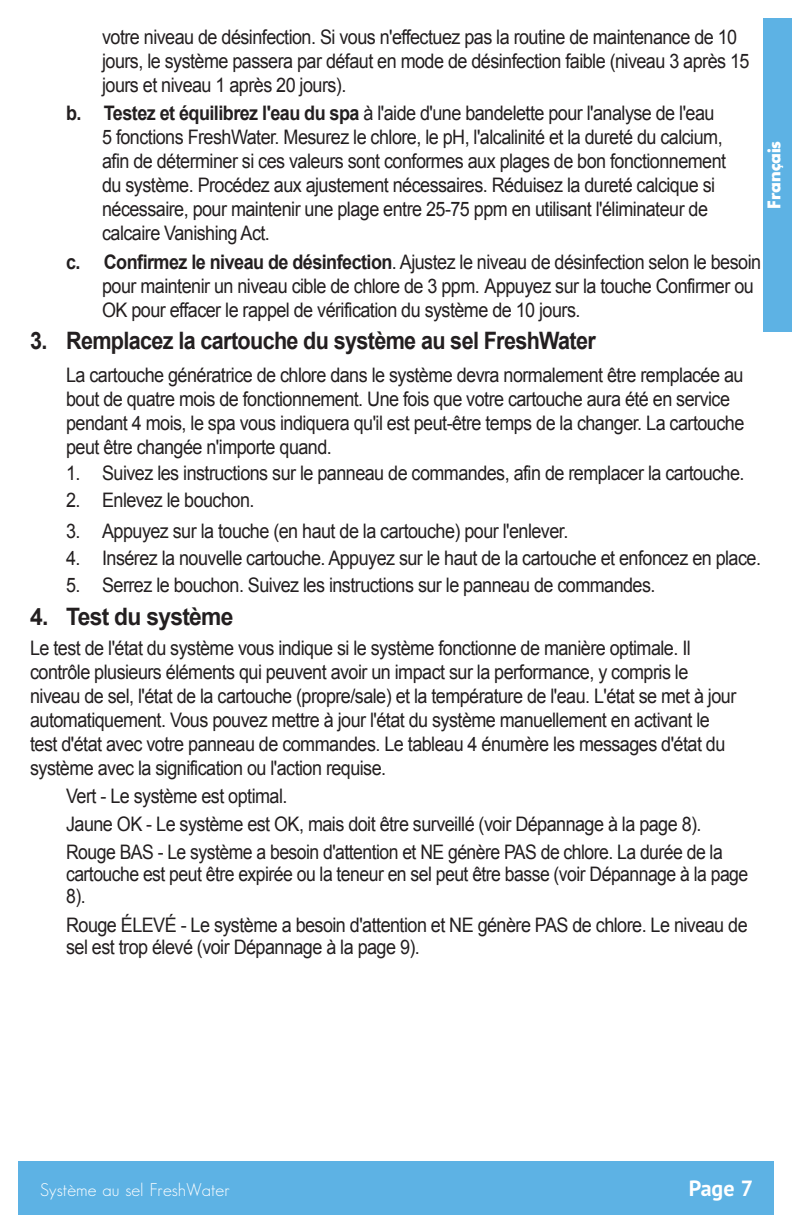
<style>
.page{position:relative;width:792px;height:1224px;background:#fff}
.page>*{position:absolute;margin:0;border:0;box-sizing:border-box;transform-origin:0 0}
.t1{font:700 24px "Arial";letter-spacing:-.03em;color:#231f20;scale:.9 1}
.t2{font:700 24px "Arial";letter-spacing:-.03em;color:#231f20;scale:.95 1}
.t3{font:700 22px "PT Sans Pro";color:#fff}
.Text_Body{font:20px/24px "Arial";letter-spacing:-.03em;color:#231f20;scale:.9 1}
.Text_Body-2{font:20px/22px "Arial";letter-spacing:-.03em;color:#231f20;scale:.88 1}
.t4{font:18px "Sans Serif FLF";color:#fff}
.t5{font:18px "Sans Serif Bld FLF";color:#fff}
.s1{font-weight:700}
</style>
<div class="page">
<div style="left:18px;top:1161px;width:756px;height:54px;background:#5db2e4"></div>
<div style="left:763px;top:18px;width:29px;height:314px;background:#5db2e4"></div>
<p class="Text_Body" style="left:102px;top:25px;width:721px">votre niveau de désinfection. Si vous n'effectuez pas la routine de maintenance de 10 jours, le système passera par défaut en mode de désinfection faible (niveau 3 après 15 jours et niveau 1 après 20 jours).</p>
<p class="Text_Body" style="left:102px;top:102px;width:695px;text-indent:-36px"><span class="s1">b. Testez et équilibrez l'eau du spa</span> à l'aide d'une bandelette pour l'analyse de l'eau 5 fonctions FreshWater. Mesurez le chlore, le pH, l'alcalinité et la dureté du calcium, afin de déterminer si ces valeurs sont conformes aux plages de bon fonctionnement du système. Procédez aux ajustement nécessaires. Réduisez la dureté calcique si nécessaire, pour maintenir une plage entre 25-75 ppm en utilisant l'éliminateur de calcaire Vanishing Act.</p>
<p class="Text_Body" style="left:102px;top:250px;width:734px;text-indent:-36px"><span class="s1">c. Confirmez le niveau de désinfection</span>. Ajustez le niveau de désinfection selon le besoin pour maintenir un niveau cible de chlore de 3 ppm. Appuyez sur la touche Confirmer ou<br>OK pour effacer le rappel de vérification du système de 10 jours.</p>
<p class="t1" style="left:30px;top:324px;width:630px">3. Remplacez la cartouche du système au sel FreshWater</p>
<p class="Text_Body" style="left:66px;top:363px;width:755px">La cartouche génératrice de chlore dans le système devra normalement être remplacée au bout de quatre mois de fonctionnement. Une fois que votre cartouche aura été en service pendant 4 mois, le spa vous indiquera qu'il est peut-être temps de la changer. La cartouche peut être changée n'importe quand.</p>
<p class="Text_Body" style="left:66px;top:462px;width:755px">1. Suivez les instructions sur le panneau de commandes, afin de remplacer la cartouche.</p>
<p class="Text_Body" style="left:66px;top:488px;width:211px">2. Enlevez le bouchon.</p>
<p class="Text_Body" style="left:66px;top:519px;width:560px">3. Appuyez sur la touche (en haut de la cartouche) pour l'enlever.</p>
<p class="Text_Body" style="left:66px;top:546px;width:774px">4. Insérez la nouvelle cartouche. Appuyez sur le haut de la cartouche et enfoncez en place.</p>
<p class="Text_Body" style="left:66px;top:573px;width:656px">5. Serrez le bouchon. Suivez les instructions sur le panneau de commandes.</p>
<p class="t2" style="left:30px;top:601px;width:216px">4. Test du système</p>
<p class="Text_Body" style="left:30px;top:636px;width:786px">Le test de l'état du système vous indique si le système fonctionne de manière optimale. Il contrôle plusieurs éléments qui peuvent avoir un impact sur la performance, y compris le niveau de sel, l'état de la cartouche (propre/sale) et la température de l'eau. L'état se met à jour automatiquement. Vous pouvez mettre à jour l'état du système manuellement en activant le test d'état avec votre panneau de commandes. Le tableau 4 énumère les messages d'état du système avec la signification ou l'action requise.</p>
<p class="Text_Body" style="left:66px;top:784px;width:248px">Vert - Le système est optimal.</p>
<p class="Text_Body" style="left:66px;top:813px;width:708px">Jaune OK - Le système est OK, mais doit être surveillé (voir Dépannage à la page 8).</p>
<p class="Text_Body-2" style="left:66px;top:842px;width:777px">Rouge BAS - Le système a besoin d'attention et NE génère PAS de chlore. La durée de la cartouche est peut être expirée ou la teneur en sel peut être basse (voir Dépannage à la page<br>8).</p>
<p class="Text_Body" style="left:66px;top:914px;width:759px;line-height:22px">Rouge ÉLEVÉ - Le système a besoin d'attention et NE génère PAS de chlore. Le niveau de sel est trop élevé (voir Dépannage à la page 9).</p>
<p class="t5" style="left:764px;top:209px;width:70px;rotate:-90deg">Français</p>
<p class="t4" style="left:40px;top:1180px;width:191px">Système au sel FreshWater</p>
<p class="t3" style="left:689px;top:1174px;width:66px">Page 7</p>
</div>
